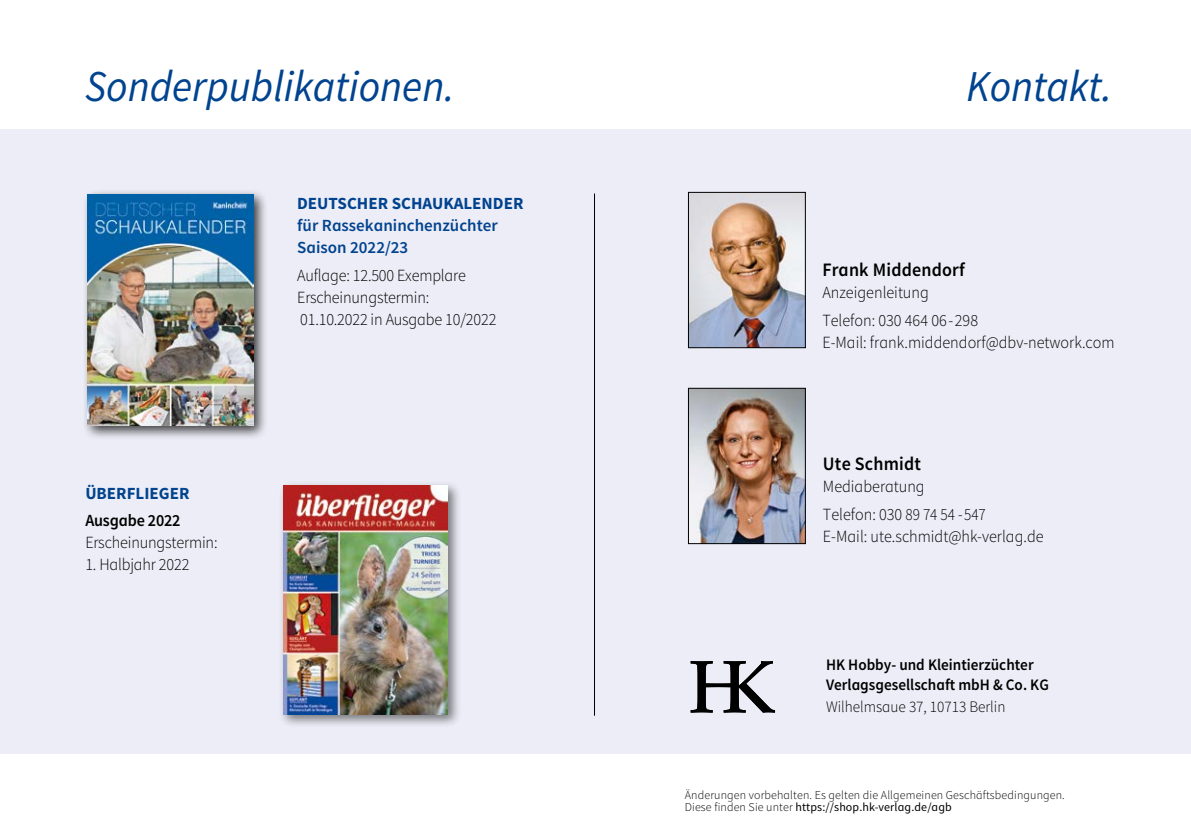
<style>
.page{position:relative;width:1191px;height:840px;background:#fff}
.page>*{position:absolute;margin:0;border:0;box-sizing:border-box;transform-origin:0 0}
.t1{font:italic 44px "MS Source Sans Pro";color:#01438f;scale:.95 1}
.t2{font:600 19px "MS Source Sans Pro";letter-spacing:.01em;color:#000;scale:.95 1}
.t3{font:300 17px/28px "MS Source Sans Pro";color:#000;scale:.95 1}
.t4{font:600 17px/22px "MS Source Sans Pro";color:#01438f}
.t5{font:700 17px "MS Source Sans Pro";color:#01438f}
.t6{font:600 17px "MS Source Sans Pro";letter-spacing:-.01em;color:#000;scale:.95 1}
.t7{font:600 16px/20px "MS Source Sans Pro";color:#000;scale:.95 1}
.t8{font:300 16px "MS Source Sans Pro";color:#000;scale:.95 1}
.t9{font:300 12px/12px "MS Source Sans Pro";letter-spacing:.01em;color:#000}
.s1{font-weight:400}
</style>
<div class="page">
<div style="left:0;top:129px;width:1191px;height:624px;background:#ecedf6"></div>
<img style="left:690px;top:390px;width:113px;height:151px">
<div style="left:688px;top:388px;width:117px;height:155px;border:1px solid #000"></div>
<img style="left:690px;top:194px;width:113px;height:152px">
<div style="left:688px;top:192px;width:117px;height:156px;border:1px solid #000"></div>
<div style="left:82px;top:188px;width:186px;height:252px;background:#000;opacity:.75"></div>
<img style="left:88px;top:194px;width:166px;height:231px">
<div style="left:278px;top:479px;width:183px;height:249px;background:#000;opacity:.5"></div>
<img style="left:283px;top:485px;width:165px;height:229px">
<hr style="left:594px;top:193px;width:1px;height:522px;background:#000">
<svg style="left:690px;top:661px;width:85px;height:51px"></svg>
<h1 class="t1" style="left:85px;top:60px;width:390px">Sonderpublikationen.</h1>
<h1 class="t1" style="left:966px;top:60px;width:155px">Kontakt.</h1>
<p class="t5" style="left:85px;top:481px;width:106px">ÜBERFLIEGER</p>
<p class="t6" style="left:85px;top:509px;width:102px">Ausgabe 2022</p>
<p class="t3" style="left:85px;top:528px;width:141px">Erscheinungstermin:</p>
<p class="t3" style="left:85px;top:550px;width:111px">1. Halbjahr 2022</p>
<p class="t5" style="left:297px;top:192px;width:228px">DEUTSCHER SCHAUKALENDER</p>
<p class="t4" style="left:297px;top:214px;width:202px">für Rassekaninchenzüchter<br>Saison 2022/23</p>
<p class="t3" style="left:297px;top:264px;width:211px;line-height:22px">Auflage: 12.500 Exemplare<br>Erscheinungstermin:<br>01.10.2022 in Ausgabe 10/2022</p>
<p class="t2" style="left:822px;top:257px;width:151px">Frank Middendorf</p>
<p class="t3" style="left:822px;top:278px;width:165px">Anzeigenleitung<br>Telefon: 030 464 06-298</p>
<p class="t3" style="left:822px;top:328px;width:309px">E-Mail: frank.middendorf@dbv-network.com</p>
<p class="t2" style="left:823px;top:451px;width:105px">Ute Schmidt</p>
<p class="t3" style="left:823px;top:472px;width:173px">Mediaberatung<br>Telefon: 030 89 74 54 -547</p>
<p class="t3" style="left:823px;top:522px;width:234px">E-Mail: ute.schmidt@hk-verlag.de</p>
<p class="t7" style="left:826px;top:655px;width:236px">HK Hobby- und Kleintierzüchter<br>Verlagsgesellschaft mbH &amp; Co. KG</p>
<p class="t8" style="left:826px;top:697px;width:190px">Wilhelmsaue 37, 10713 Berlin</p>
<p class="t9" style="left:685px;top:789px;width:381px">Änderungen vorbehalten. Es gelten die Allgemeinen Geschäftsbedingungen.<br>Diese finden Sie unter <span class="s1">https://shop.hk-verlag.de/agb</span></p>
</div>
